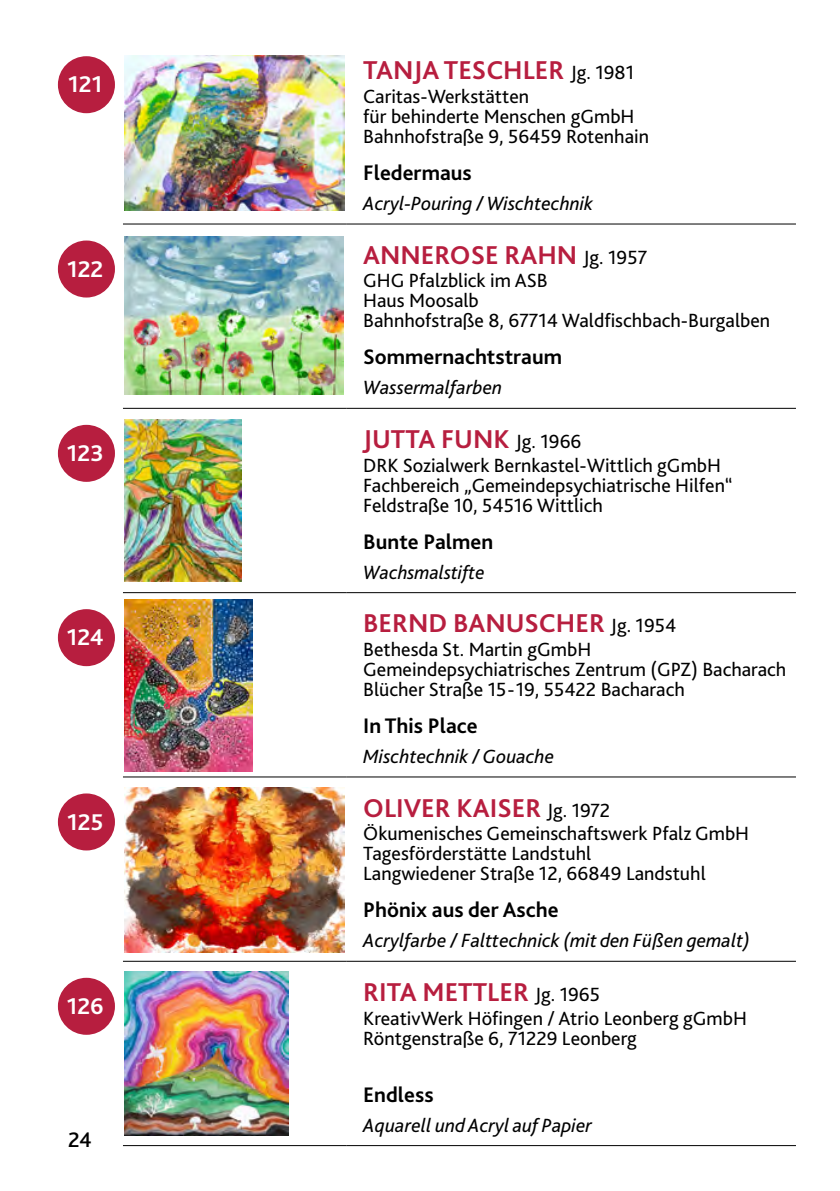
<style>
.page{position:relative;width:840px;height:1191px;background:#fff}
.page>*{position:absolute;margin:0;border:0;box-sizing:border-box;transform-origin:0 0}
.t1{font:700 27px "Bliss 2";color:#b71e3f}
.t2{font:700 23.8px "Bliss 2";color:#fff}
.t3{font:700 22px "Bliss 2";color:#000}
.t4{font:500 22px "Bliss 2";color:#000}
.t5{font:20px/20px "Bliss 2";color:#000}
.t6{font:italic 20px "Bliss 2";color:#000}
.s1{font-weight:400;font-size:20px;color:#000}
</style>
<div class="page">
<hr style="left:123px;top:1145px;width:223px;height:1px;background:#000">
<hr style="left:346px;top:1145px;width:449px;height:1px;background:#000">
<hr style="left:123px;top:960px;width:223px;height:1px;background:#000">
<hr style="left:346px;top:960px;width:449px;height:1px;background:#000">
<hr style="left:123px;top:776px;width:223px;height:1px;background:#000">
<hr style="left:346px;top:776px;width:449px;height:1px;background:#000">
<hr style="left:123px;top:592px;width:223px;height:1px;background:#000">
<hr style="left:346px;top:592px;width:449px;height:1px;background:#000">
<hr style="left:123px;top:408px;width:223px;height:1px;background:#000">
<hr style="left:346px;top:408px;width:449px;height:1px;background:#000">
<hr style="left:123px;top:223px;width:223px;height:1px;background:#000">
<hr style="left:346px;top:223px;width:449px;height:1px;background:#000">
<div style="left:59px;top:57px;width:55px;height:55px;background:#b71e3f;border-radius:50%"></div>
<div style="left:58px;top:56px;width:57px;height:57px;border:2px solid #b71e3f;border-radius:50%"></div>
<img style="left:125px;top:55px;width:219px;height:155px">
<div style="left:59px;top:241px;width:55px;height:56px;background:#b71e3f;border-radius:50%"></div>
<div style="left:58px;top:240px;width:57px;height:57px;border:2px solid #b71e3f;border-radius:50%"></div>
<img style="left:125px;top:237px;width:218px;height:157px">
<div style="left:59px;top:425px;width:55px;height:56px;background:#b71e3f;border-radius:50%"></div>
<div style="left:58px;top:425px;width:57px;height:57px;border:2px solid #b71e3f;border-radius:50%"></div>
<img style="left:125px;top:419px;width:116px;height:163px">
<div style="left:59px;top:610px;width:55px;height:55px;background:#b71e3f;border-radius:50%"></div>
<div style="left:58px;top:609px;width:57px;height:57px;border:2px solid #b71e3f;border-radius:50%"></div>
<img style="left:125px;top:599px;width:127px;height:172px">
<div style="left:59px;top:794px;width:55px;height:55px;background:#b71e3f;border-radius:50%"></div>
<div style="left:58px;top:793px;width:57px;height:57px;border:2px solid #b71e3f;border-radius:50%"></div>
<img style="left:125px;top:788px;width:220px;height:164px">
<div style="left:59px;top:978px;width:55px;height:56px;background:#b71e3f;border-radius:50%"></div>
<div style="left:58px;top:977px;width:57px;height:57px;border:2px solid #b71e3f;border-radius:50%"></div>
<img style="left:125px;top:971px;width:163px;height:164px">
<p class="t2" style="left:68px;top:70px;width:35px">121</p>
<p class="t2" style="left:67px;top:254px;width:38px">122</p>
<p class="t2" style="left:67px;top:438px;width:38px">123</p>
<p class="t2" style="left:67px;top:622px;width:38px">124</p>
<p class="t2" style="left:67px;top:807px;width:37px">125</p>
<p class="t2" style="left:67px;top:991px;width:38px">126</p>
<p class="t4" style="left:68px;top:1126px;width:25px">24</p>
<p class="t1" style="left:363px;top:54px;width:272px">TANJA TESCHLER <span class="s1">Jg. 1981</span></p>
<p class="t5" style="left:363px;top:86px;width:287px">Caritas-Werkstätten<br>für behinderte Menschen gGmbH<br>Bahnhofstraße 9, 56459 Rotenhain</p>
<p class="t3" style="left:363px;top:159px;width:110px">Fledermaus</p>
<p class="t6" style="left:363px;top:191px;width:231px">Acryl-Pouring / Wischtechnik</p>
<p class="t1" style="left:363px;top:238px;width:285px">ANNEROSE RAHN <span class="s1">Jg. 1957</span></p>
<p class="t5" style="left:363px;top:270px;width:408px">GHG Pfalzblick im ASB<br>Haus Moosalb<br>Bahnhofstraße 8, 67714 Waldfschbach-Burgalben</p>
<p class="t3" style="left:363px;top:343px;width:200px">Sommernachtstraum</p>
<p class="t6" style="left:363px;top:375px;width:140px">Wassermalfarben</p>
<p class="t1" style="left:363px;top:422px;width:220px">JUTTA FUNK <span class="s1">Jg. 1966</span></p>
<p class="t5" style="left:363px;top:454px;width:371px">DRK Sozialwerk Bernkastel-Wittlich gGmbH<br>Fachbereich „Gemeindepsychiatrische Hilfen“<br>Feldstraße 10, 54516 Wittlich</p>
<p class="t3" style="left:363px;top:528px;width:131px">Bunte Palmen</p>
<p class="t6" style="left:363px;top:559px;width:123px">Wachsmalstifte</p>
<p class="t1" style="left:363px;top:606px;width:314px">BERND BANUSCHER <span class="s1">Jg. 1954</span></p>
<p class="t5" style="left:363px;top:639px;width:424px">Bethesda St. Martin gGmbH<br>Gemeindepsychiatrisches Zentrum (GPZ) Bacharach<br>Blücher Straße 15-19, 55422 Bacharach</p>
<p class="t3" style="left:363px;top:712px;width:116px">In This Place</p>
<p class="t6" style="left:363px;top:744px;width:192px">Mischtechnik / Gouache</p>
<p class="t1" style="left:363px;top:791px;width:248px">OLIVER KAISER <span class="s1">Jg. 1972</span></p>
<p class="t5" style="left:363px;top:823px;width:387px">Ökumenisches Gemeinschaftswerk Pfalz GmbH<br>Tagesförderstätte Landstuhl<br>Langwiedener Straße 12, 66849 Landstuhl</p>
<p class="t3" style="left:363px;top:896px;width:197px">Phönix aus der Asche</p>
<p class="t6" style="left:363px;top:928px;width:388px">Acrylfarbe / Falttechnick (mit den Füßen gemalt)</p>
<p class="t1" style="left:363px;top:975px;width:238px">RITA METTLER <span class="s1">Jg. 1965</span></p>
<p class="t5" style="left:363px;top:1007px;width:385px">KreativWerk Höfngen / Atrio Leonberg gGmbH<br>Röntgenstraße 6, 71229 Leonberg</p>
<p class="t3" style="left:363px;top:1080px;width:72px">Endless</p>
<p class="t6" style="left:363px;top:1112px;width:230px">Aquarell und Acryl auf Papier</p>
</div>
